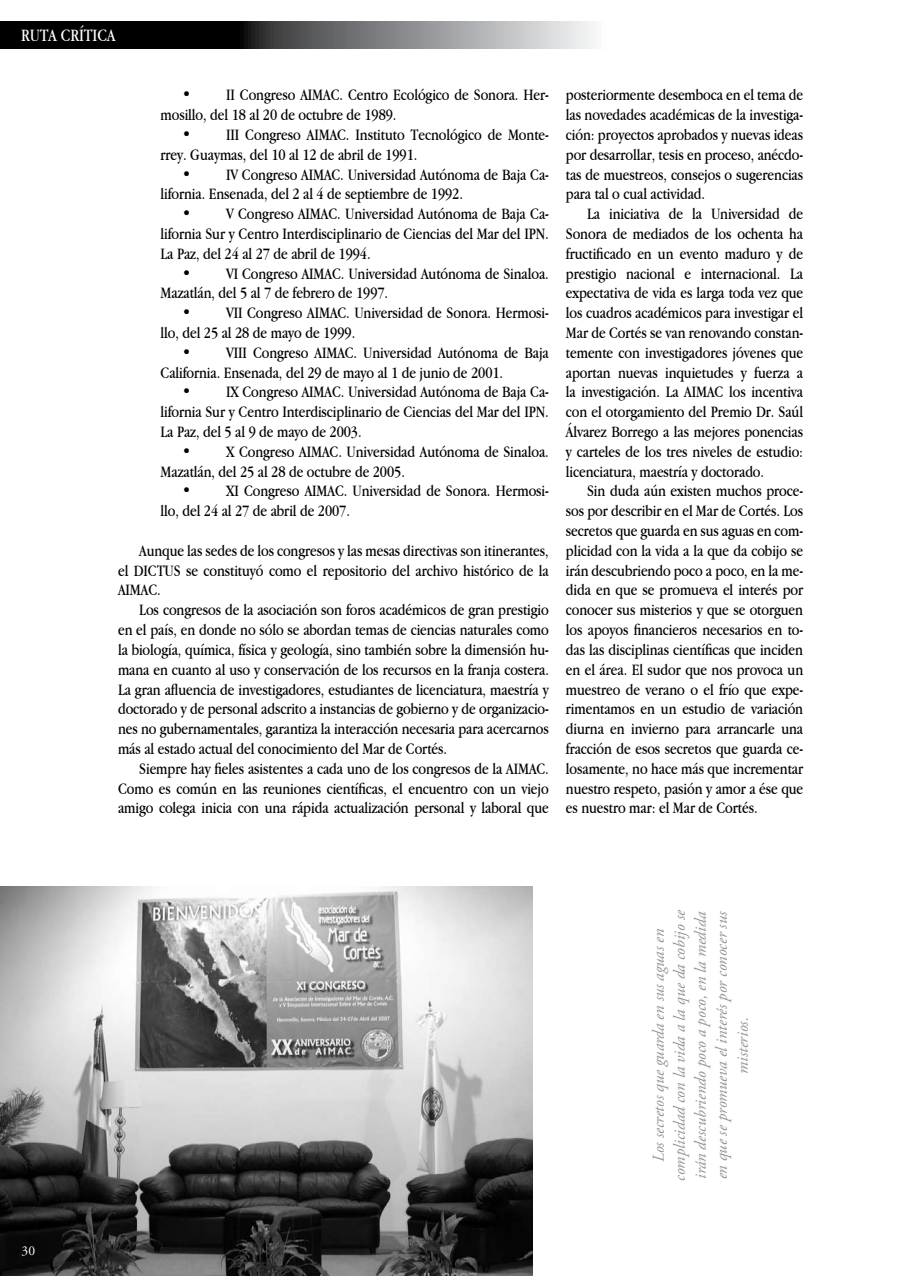
<style>
.page{position:relative;width:918px;height:1276px;background:#fff}
.page>*{position:absolute;margin:0;border:0;box-sizing:border-box;transform-origin:0 0}
.t1{font:18px "Apple Garamond";color:#fff}
.t2{font:16.5px/19.8px "Apple Garamond";letter-spacing:-.005em;color:#000}
.t3{font:italic 16.5px/21px "Adobe Garamond Pro";color:#939598;text-align:center}
.t4{font:13.5px "Adobe Garamond Pro";color:#fff}
</style>
<div class="page">
<svg style="left:0;top:21px;width:594px;height:27px;background:#545556"></svg>
<img style="left:0;top:886px;width:533px;height:390px">
<p class="t1" style="left:21px;top:24px;width:72px">Ruta Crítica</p>
<p class="t2" style="left:161px;top:85px;width:390px;text-indent:21px">• II Congreso AIMAC. Centro Ecológico de Sonora. Her&shy;mosillo, del 18 al 20 de octubre de 1989.</p>
<p class="t2" style="left:161px;top:124px;width:390px;text-indent:21px">• III Congreso AIMAC. Instituto Tecnológico de Monte&shy;rrey. Guaymas, del 10 al 12 de abril de 1991.</p>
<p class="t2" style="left:161px;top:164px;width:390px;text-indent:21px">• IV Congreso AIMAC. Universidad Autónoma de Baja Ca&shy;lifornia. Ensenada, del 2 al 4 de septiembre de 1992.</p>
<p class="t2" style="left:161px;top:204px;width:390px;text-align:justify;text-indent:21px">• V Congreso AIMAC. Universidad Autónoma de Baja Ca&shy;lifornia Sur y Centro Interdisciplinario de Ciencias del Mar del IPN.<br>La Paz, del 24 al 27 de abril de 1994.</p>
<p class="t2" style="left:161px;top:263px;width:390px;text-indent:21px">• VI Congreso AIMAC. Universidad Autónoma de Sinaloa.<br>Mazatlán, del 5 al 7 de febrero de 1997.</p>
<p class="t2" style="left:161px;top:303px;width:390px;text-indent:21px">• VII Congreso AIMAC. Universidad de Sonora. Hermosi&shy;llo, del 25 al 28 de mayo de 1999.</p>
<p class="t2" style="left:161px;top:342px;width:390px;text-indent:21px">• VIII Congreso AIMAC. Universidad Autónoma de Baja<br>California. Ensenada, del 29 de mayo al 1 de junio de 2001.</p>
<p class="t2" style="left:161px;top:382px;width:390px;text-align:justify;text-indent:21px">• IX Congreso AIMAC. Universidad Autónoma de Baja Ca&shy;lifornia Sur y Centro Interdisciplinario de Ciencias del Mar del IPN.<br>La Paz, del 5 al 9 de mayo de 2003.</p>
<p class="t2" style="left:161px;top:441px;width:390px;text-indent:21px">• X Congreso AIMAC. Universidad Autónoma de Sinaloa.<br>Mazatlán, del 25 al 28 de octubre de 2005.</p>
<p class="t2" style="left:161px;top:481px;width:390px;text-indent:21px">• XI Congreso AIMAC. Universidad de Sonora. Hermosi&shy;llo, del 24 al 27 de abril de 2007.</p>
<p class="t2" style="left:118px;top:540px;width:432px;text-align:justify;text-indent:21px">Aunque las sedes de los congresos y las mesas directivas son itinerantes, el DICTUS se constituyó como el repositorio del archivo histórico de la AIMAC.</p>
<p class="t2" style="left:118px;top:600px;width:432px;text-align:justify;text-indent:21px">Los congresos de la asociación son foros académicos de gran prestigio en el país, en donde no sólo se abordan temas de ciencias naturales como la biología, química, física y geología, sino también sobre la dimensión hu&shy;mana en cuanto al uso y conservación de los recursos en la franja costera.<br>La gran afluencia de investigadores, estudiantes de licenciatura, maestría y doctorado y de personal adscrito a instancias de gobierno y de organizacio&shy;nes no gubernamentales, garantiza la interacción necesaria para acercarnos más al estado actual del conocimiento del Mar de Cortés.</p>
<p class="t2" style="left:118px;top:758px;width:432px;text-align:justify;text-indent:21px">Siempre hay fieles asistentes a cada uno de los congresos de la AIMAC.<br>Como es común en las reuniones científicas, el encuentro con un viejo amigo colega inicia con una rápida actualización personal y laboral que</p>
<p class="t2" style="left:566px;top:85px;width:239px;text-align:justify">posteriormente desemboca en el tema de las novedades académicas de la investiga&shy;ción: proyectos aprobados y nuevas ideas por desarrollar, tesis en proceso, anécdo&shy;tas de muestreos, consejos o sugerencias para tal o cual actividad.</p>
<p class="t2" style="left:566px;top:204px;width:239px;text-align:justify;text-indent:21px">La iniciativa de la Universidad de Sonora de mediados de los ochenta ha fructificado en un evento maduro y de prestigio nacional e internacional. La expectativa de vida es larga toda vez que los cuadros académicos para investigar el Mar de Cortés se van renovando constan&shy;temente con investigadores jóvenes que aportan nuevas inquietudes y fuerza a la investigación. La AIMAC los incentiva con el otorgamiento del Premio Dr. Saúl Álvarez Borrego a las mejores ponencias y carteles de los tres niveles de estudio: licenciatura, maestría y doctorado.</p>
<p class="t2" style="left:566px;top:481px;width:239px;text-align:justify;text-indent:21px">Sin duda aún existen muchos proce&shy;sos por describir en el Mar de Cortés. Los secretos que guarda en sus aguas en com&shy;plicidad con la vida a la que da cobijo se irán descubriendo poco a poco, en la me&shy;dida en que se promueva el interés por conocer sus misterios y que se otorguen los apoyos financieros necesarios en to&shy;das las disciplinas científicas que inciden en el área. El sudor que nos provoca un muestreo de verano o el frío que expe&shy;rimentamos en un estudio de variación diurna en invierno para arrancarle una fracción de esos secretos que guarda ce&shy;losamente, no hace más que incrementar nuestro respeto, pasión y amor a ése que es nuestro mar: el Mar de Cortés.</p>
<p class="t4" style="left:22px;top:1242px;width:15px">30</p>
<p class="t3" style="left:649px;top:1180px;width:272px;rotate:-90deg">Los secretos que guarda en sus aguas en complicidad con la vida a la que da cobijo se irán descubriendo poco a poco, en la medida en que se promueva el interés por conocer sus misterios.</p>
</div>
